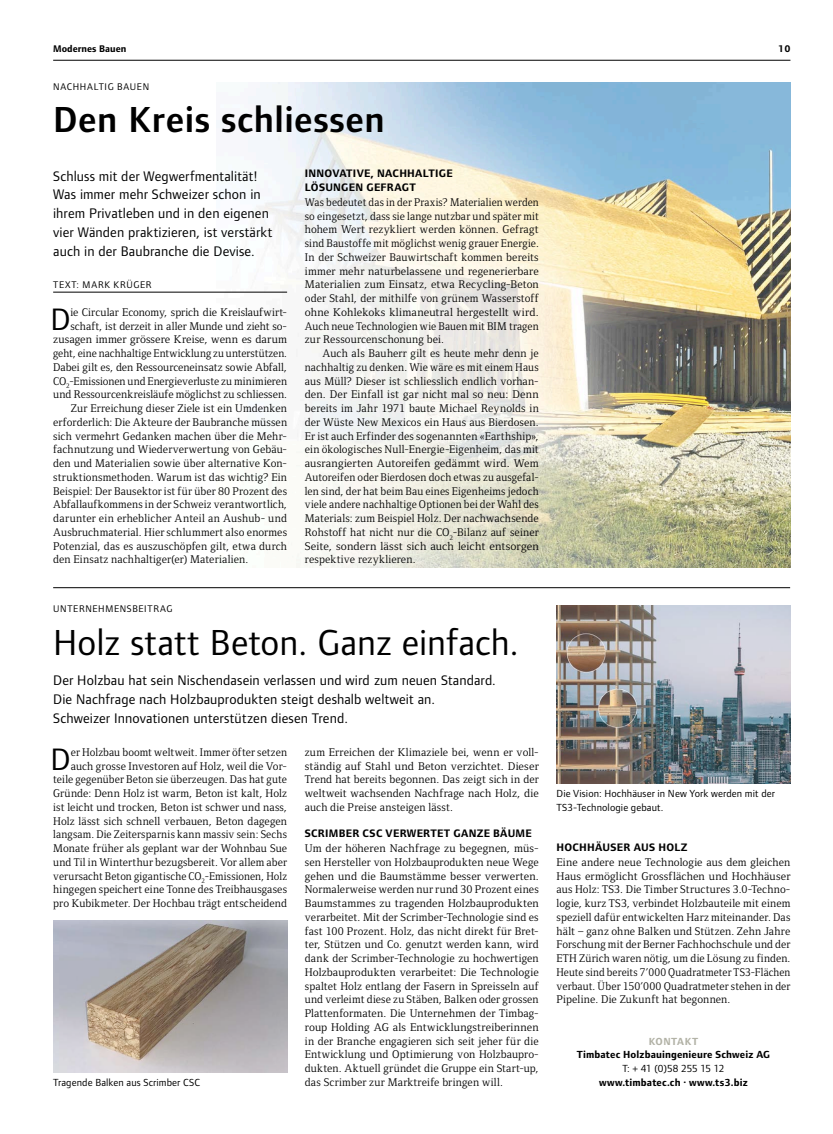
<style>
.page{position:relative;width:833px;height:1134px;background:#fff}
.page>*{position:absolute;margin:0;border:0;box-sizing:border-box;transform-origin:0 0}
.t1{font:37.5px "Foundry Form Sans";color:#000}
.t2{font:600 37.5px "Foundry Form Sans";letter-spacing:.015em;color:#000}
.t3{font:32.12px "Foundry Form Sans";color:#000}
.t4{font:14.38px/18.8px "Foundry Form Sans";letter-spacing:.01em;color:#000}
.t5{font:11.5px/13.8px "Foundry Form Serif";letter-spacing:.01em;color:#000;text-align:justify}
.t6{font:11.5px/13.8px "Foundry Form Serif";letter-spacing:.01em;color:#000;text-align:justify;scale:.96 1}
.t7{font:700 11.25px/13.8px "Foundry Form Sans";letter-spacing:.025em;color:#000}
.t8{font:10.62px/13.8px "Foundry Form Sans";letter-spacing:.01em;color:#000}
.t9{font:700 10.62px "Foundry Form Sans";letter-spacing:.01em;color:#000}
.t10{font:700 10.62px "Foundry Form Sans";letter-spacing:.045em;color:#000}
.t11{font:10.62px "Foundry Form Sans";letter-spacing:-.015em;color:#000}
.t12{font:700 10.62px "Foundry Form Sans";color:#b2b2a6}
.t13{font:10px "Foundry Form Sans";letter-spacing:.19em;color:#000}
.t14{font:700 10px "Foundry Form Sans";color:#000}
</style>
<div class="page">
<hr style="left:53px;top:60px;width:737px;height:1px;background:#000">
<img style="left:216px;top:82px;width:574px;height:485px">
<hr style="left:53px;top:292px;width:234px;height:1px;background:#000">
<hr style="left:53px;top:587px;width:737px;height:1px;background:#000">
<img style="left:556px;top:605px;width:234px;height:178px">
<img style="left:53px;top:921px;width:234px;height:151px">
<p class="t14" style="left:53px;top:43px;width:75px">MODERNES BAUEN</p>
<p class="t14" style="left:778px;top:43px;width:14px">10</p>
<p class="t13" style="left:53px;top:80px;width:21px">Nachh</p>
<p class="t13" style="left:87px;top:80px;width:63px">altig Bauen</p>
<h1 class="t2" style="left:53px;top:97px;width:333px">Den Kreis schliessen</h1>
<p class="t4" style="left:53px;top:166px;width:221px">Schluss mit der Wegwerfmentalität!<br>Was immer mehr Schweizer schon in ihrem Privatleben und in den eigenen vier Wänden praktizieren, ist verstärkt auch in der Baubranche die Devise.</p>
<p class="t13" style="left:53px;top:279px;width:7px">Tex</p>
<p class="t13" style="left:72px;top:279px;width:81px">t: Mark Krüger</p>
<h2 class="t3" style="left:50px;top:300px;width:22px">D</h2>
<p class="t5" style="left:70px;top:305px;width:218px">ie Circular Economy, sprich die Kreislaufwirt-</p>
<p class="t7" style="left:305px;top:167px;width:149px">INNOVATIVE, NACHHALTIGE<br>LÖSUNGEN GEFRAGT</p>
<p class="t6" style="left:305px;top:195px;width:245px">Was bedeutet das in der Praxis? Materialien werden so eingesetzt, dass sie lange nutzbar und später mit hohem Wert rezykliert werden können. Gefragt sind Baustoffe mit möglichst wenig grauer Energie.<br>In der Schweizer Bauwirtschaft kommen bereits immer mehr naturbelassene und regenerierbare Materialien zum Einsatz, etwa Recycling-Beton oder Stahl, der mithilfe von grünem Wasserstoff ohne Kohlekoks klimaneutral hergestellt wird.<br>Auch neue Technologien wie Bauen mit BIM tragen zur Ressourcenschonung bei.</p>
<p class="t5" style="left:305px;top:346px;width:235px;text-indent:18px">Auch als Bauherr gilt es heute mehr denn je nachhaltig zu denken. Wie wäre es mit einem Haus aus Müll? Dieser ist schliesslich endlich vorhan&shy;den. Der Einfall ist gar nicht mal so neu: Denn bereits im Jahr 1971 baute Michael Reynolds in der Wüste New Mexicos ein Haus aus Bierdosen.<br>Er ist auch Erfinder des sogenannten «Earthship», ein ökologisches Null-Energie-Eigenheim, das mit ausrangierten Autoreifen gedämmt wird. Wem Autoreifen oder Bierdosen doch etwas zu ausgefal&shy;len sind, der hat beim Bau eines Eigenheims jedoch viele andere nachhaltige Optionen bei der Wahl des Materials: zum Beispiel Holz. Der nachwachsende Rohstoff hat nicht nur die CO<sub>2</sub>-Bilanz auf seiner Seite, sondern lässt sich auch leicht entsorgen respektive rezyklieren.</p>
<p class="t5" style="left:70px;top:319px;width:218px">schaft, ist derzeit in aller Munde und zieht so-</p>
<p class="t5" style="left:53px;top:333px;width:235px">zusagen immer grössere Kreise, wenn es darum</p>
<p class="t5" style="left:53px;top:346px;width:235px">geht, eine nachhaltige Entwicklung zu unterstützen.</p>
<p class="t5" style="left:53px;top:360px;width:235px">Dabei gilt es, den Ressourceneinsatz sowie Abfall,</p>
<p class="t5" style="left:53px;top:374px;width:235px">CO<sub>2</sub>-Emissionen und Energieverluste zu minimieren</p>
<p class="t5" style="left:53px;top:388px;width:235px">und Ressourcenkreisläufe möglichst zu schliessen.</p>
<p class="t5" style="left:71px;top:401px;width:218px">Zur Erreichung dieser Ziele ist ein Umdenken</p>
<p class="t5" style="left:53px;top:415px;width:235px">erforderlich: Die Akteure der Baubranche müssen</p>
<p class="t5" style="left:53px;top:429px;width:235px">sich vermehrt Gedanken machen über die Mehr-</p>
<p class="t5" style="left:53px;top:443px;width:235px">fachnutzung und Wiederverwertung von Gebäu-</p>
<p class="t5" style="left:53px;top:456px;width:234px">den und Materialien sowie über alternative Kon-</p>
<p class="t5" style="left:53px;top:470px;width:235px">struktionsmethoden. Warum ist das wichtig? Ein</p>
<p class="t5" style="left:53px;top:484px;width:235px">Beispiel: Der Bausektor ist für über 80 Prozent des</p>
<p class="t5" style="left:53px;top:498px;width:235px">Abfallaufkommens in der Schweiz verantwortlich,</p>
<p class="t5" style="left:53px;top:511px;width:235px">darunter ein erheblicher Anteil an Aushub- und</p>
<p class="t5" style="left:53px;top:525px;width:235px">Ausbruchmaterial. Hier schlummert also enormes</p>
<p class="t5" style="left:53px;top:539px;width:235px">Potenzial, das es auszuschöpfen gilt, etwa durch</p>
<p class="t5" style="left:53px;top:553px;width:197px">den Einsatz nachhaltiger(er) Materialien.</p>
<p class="t13" style="left:53px;top:603px;width:47px">Unternehme</p>
<p class="t13" style="left:120px;top:603px;width:54px">nsbeitrag</p>
<h1 class="t1" style="left:53px;top:620px;width:467px">Holz statt Beton. Ganz einfach.</h1>
<p class="t4" style="left:53px;top:671px;width:444px">Der Holzbau hat sein N ischendasein verlassen und wird zum neuen Standard.<br>Die Nachfrage nach Holzbauprodukten steigt deshalb weltweit an.<br>Schweizer I nnovationen unterstützen diesen Trend.</p>
<h2 class="t3" style="left:50px;top:740px;width:22px">D</h2>
<p class="t5" style="left:53px;top:745px;width:235px;text-align:right">er Holzbau boomt weltweit. Immer öfter setzen auch grosse Investoren auf Holz, weil die Vor&shy;teile gegenüber Beton sie überzeugen. Das hat gute Gründe: Denn Holz ist warm, Beton ist kalt, Holz ist leicht und trocken, Beton ist schwer und nass, Holz lässt sich schnell verbauen, Beton dagegen langsam. Die Zeitersparnis kann massiv sein: Sechs Monate früher als geplant war der Wohnbau Sue und Til in Winterthur bezugsbereit. Vor allem aber verursacht Beton gigantische CO<sub>2</sub>-Emissionen, Holz hingegen speichert eine Tonne des Treibhausgases pro Kubikmeter. Der Hochbau trägt entscheidend</p>
<p class="t5" style="left:305px;top:745px;width:235px">zum Erreichen der Klimaziele bei, wenn er voll&shy;ständig auf Stahl und Beton verzichtet. Dieser Trend hat bereits begonnen. Das zeigt sich in der weltweit wachsenden Nachfrage nach Holz, die auch die Preise ansteigen lässt.</p>
<p class="t8" style="left:556px;top:787px;width:220px">Die Vision: Hochhäuser in New York werden mit der<br>TS3-Technologie gebaut.</p>
<p class="t7" style="left:305px;top:827px;width:66px">SCRIMBER CSC</p>
<p class="t7" style="left:385px;top:827px;width:148px">VERWERTET GANZE BÄUME</p>
<p class="t5" style="left:305px;top:841px;width:235px">Um der höheren Nachfrage zu begegnen, müs&shy;sen Hersteller von Holzbauprodukten neue Wege gehen und die Baumstämme besser verwerten.<br>Normalerweise werden nur rund 30 Prozent eines Baumstammes zu tragenden Holzbauprodukten verarbeitet. Mit der Scrimber-Technologie sind es fast 100 Prozent. Holz, das nicht direkt für Bret&shy;ter, Stützen und Co. genutzt werden kann, wird dank der Scrimber-Technologie zu hochwertigen Holzbauprodukten verarbeitet: Die Technologie spaltet Holz entlang der Fasern in Spreisseln auf und verleimt diese zu Stäben, Balken oder grossen Plattenformaten. Die Unternehmen der Timbag&shy;roup Holding AG als Entwicklungstreiberinnen in der Branche engagieren sich seit jeher für die Entwicklung und Optimierung von Holzbaupro&shy;dukten. Aktuell gründet die Gruppe ein Start-up, das Scrimber zur Marktreife bringen will.</p>
<p class="t7" style="left:556px;top:840px;width:131px">HOCHHÄUSER AUS HOLZ</p>
<p class="t5" style="left:556px;top:855px;width:235px">Eine andere neue Technologie aus dem gleichen Haus ermöglicht Grossflächen und Hochhäuser aus Holz: TS3. Die Timber Structures 3.0-Techno&shy;logie, kurz TS3, verbindet Holzbauteile mit einem speziell dafür entwickelten Harz miteinander. Das hält – ganz ohne Balken und Stützen. Zehn Jahre Forschung mit der Berner Fachhochschule und der ETH Zürich waren nötig, um die Lösung zu finden.<br>Heute sind bereits 7’000 Quadratmeter TS3-Flächen verbaut. Über 150’000 Quadratmeter stehen in der Pipeline. Die Zukunft hat begonnen.</p>
<p class="t12" style="left:649px;top:1035px;width:15px">KONTA</p>
<p class="t12" style="left:684px;top:1035px;width:15px">KT</p>
<p class="t9" style="left:577px;top:1048px;width:188px">TIMBATEC HOLZBAUINGENIEURE SCHWEIZ AG</p>
<p class="t11" style="left:622px;top:1062px;width:103px">T: + 41 (0)58 255 15 12</p>
<p class="t10" style="left:599px;top:1076px;width:150px">WWW.TIMBATEC.CH · WWW.TS3.BIZ</p>
<p class="t8" style="left:53px;top:1075px;width:149px">Tragende Balken aus Scrimber CSC</p>
</div>
